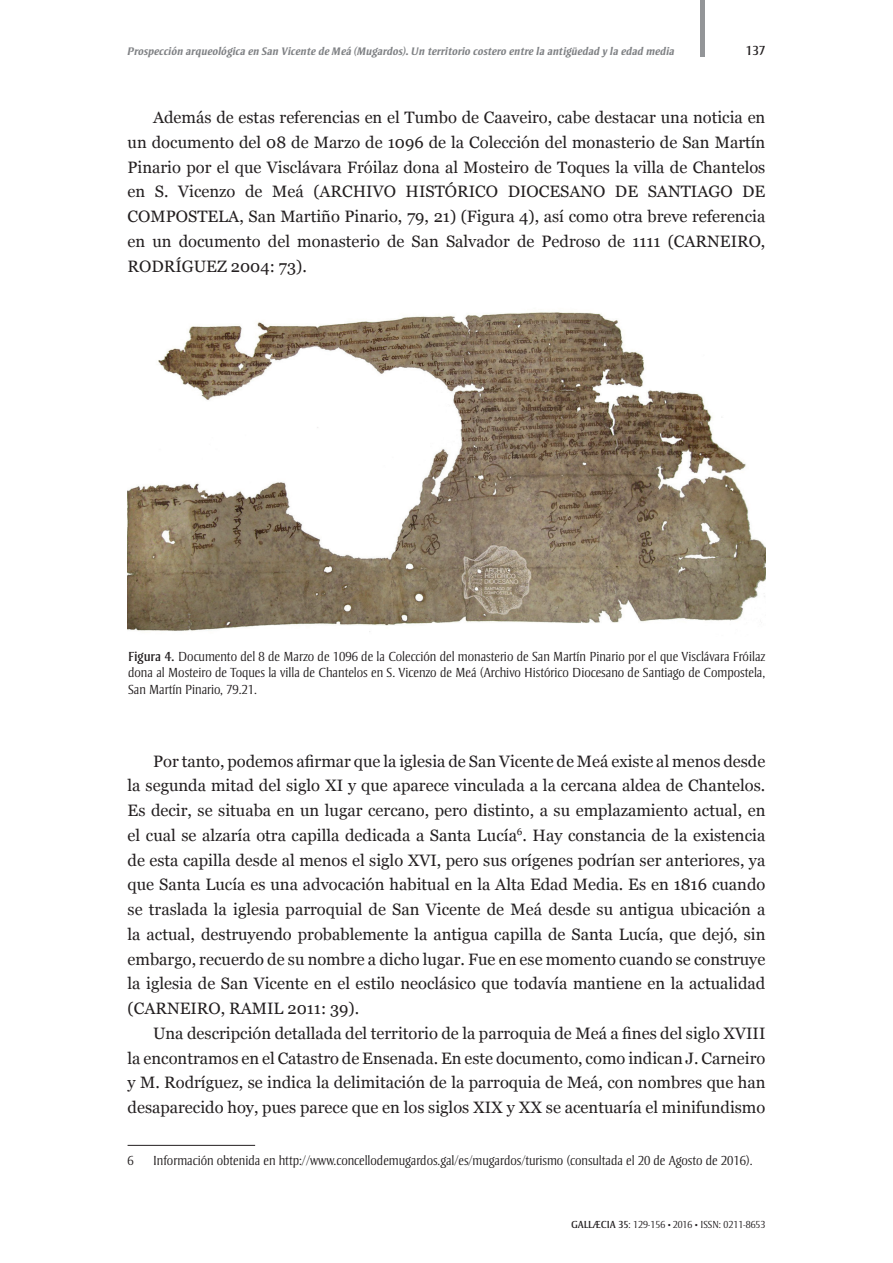
<style>
.page{position:relative;width:893px;height:1263px;background:#fff}
.page>*{position:absolute;margin:0;border:0;box-sizing:border-box;transform-origin:0 0}
.t1{font:16.5px/24.8px "Georgia";color:#231f20;text-align:justify}
.t2{font:300 13.5px/16.5px "Strayhorn";color:#231f20;text-align:justify}
.t3{font:13.5px "Strayhorn";color:#231f20}
.t4{font:italic 700 11.25px "Strayhorn";color:#808285}
.t5{font:300 10.5px "Strayhorn";color:#231f20}
.s1{font-weight:400}
.s2{font-size:9px}
</style>
<div class="page">
<hr style="left:701px;top:0;width:4px;height:56px;background:#939598">
<hr style="left:128px;top:1145px;width:127px;height:1px;background:#231f20">
<img style="left:127px;top:312px;width:639px;height:320px">
<p class="t4" style="left:128px;top:45px;width:548px">Prospección arqueológica en San Vicente de Meá (Mugardos). Un territorio costero entre la antigüedad y la edad media</p>
<p class="t3" style="left:746px;top:43px;width:21px">137</p>
<p class="t1" style="left:128px;top:105px;width:639px;text-indent:26px">Además de estas referencias en el Tumbo de Caaveiro, cabe destacar una noticia en un documento del 08 de Marzo de 1096 de la Colección del monasterio de San Martín Pinario por el que Visclávara Fróilaz dona al Mosteiro de Toques la villa de Chantelos en S. Vicenzo de Meá (ARCHIVO HISTÓRICO DIOCESANO DE SANTIAGO DE COMPOSTELA, San Martiño Pinario, 79, 21) (Figura 4), así como otra breve referencia en un documento del monasterio de San Salvador de Pedroso de 1111 (CARNEIRO, RODRÍGUEZ 2004: 73).</p>
<p class="t2" style="left:128px;top:648px;width:639px"><span class="s1">Figura 4.</span> Documento del 8 de Marzo de 1096 de la Colección del monasterio de San Martín Pinario por el que Visclávara Fróilaz dona al Mosteiro de Toques la villa de Chantelos en S. Vicenzo de Meá (Archivo Histórico Diocesano de Santiago de Compostela, San Martín Pinario, 79.21.</p>
<p class="t1" style="left:128px;top:749px;width:639px;text-indent:26px">Por tanto, podemos afirmar que la iglesia de San Vicente de Meá existe al menos desde la segunda mitad del siglo XI y que aparece vinculada a la cercana aldea de Chantelos.<br>Es decir, se situaba en un lugar cercano, pero distinto, a su emplazamiento actual, en el cual se alzaría otra capilla dedicada a Santa Lucía<sup>6</sup>. Hay constancia de la existencia de esta capilla desde al menos el siglo XVI, pero sus orígenes podrían ser anteriores, ya que Santa Lucía es una advocación habitual en la Alta Edad Media. Es en 1816 cuando se traslada la iglesia parroquial de San Vicente de Meá desde su antigua ubicación a la actual, destruyendo probablemente la antigua capilla de Santa Lucía, que dejó, sin embargo, recuerdo de su nombre a dicho lugar. Fue en ese momento cuando se construye la iglesia de San Vicente en el estilo neoclásico que todavía mantiene en la actualidad (CARNEIRO, RAMIL 2011: 39).</p>
<p class="t1" style="left:128px;top:1021px;width:639px;text-indent:26px">Una descripción detallada del territorio de la parroquia de Meá a fines del siglo XVIII la encontramos en el Catastro de Ensenada. En este documento, como indican J. Carneiro y M. Rodríguez, se indica la delimitación de la parroquia de Meá, con nombres que han desaparecido hoy, pues parece que en los siglos XIX y XX se acentuaría el minifundismo</p>
<p class="t2" style="left:128px;top:1152px;width:8px">6</p>
<p class="t2" style="left:153px;top:1152px;width:601px">Información obtenida en http://www.concellodemugardos.gal/es/mugardos/turismo (consultada el 20 de Agosto de 2016).</p>
<p class="t5" style="left:571px;top:1219px;width:196px"><span class="s1">GALLÆCIA 35</span>: 129-156 <span class="s2">•</span> 2016 <span class="s2">•</span> ISSN: 0211-8653</p>
</div>
